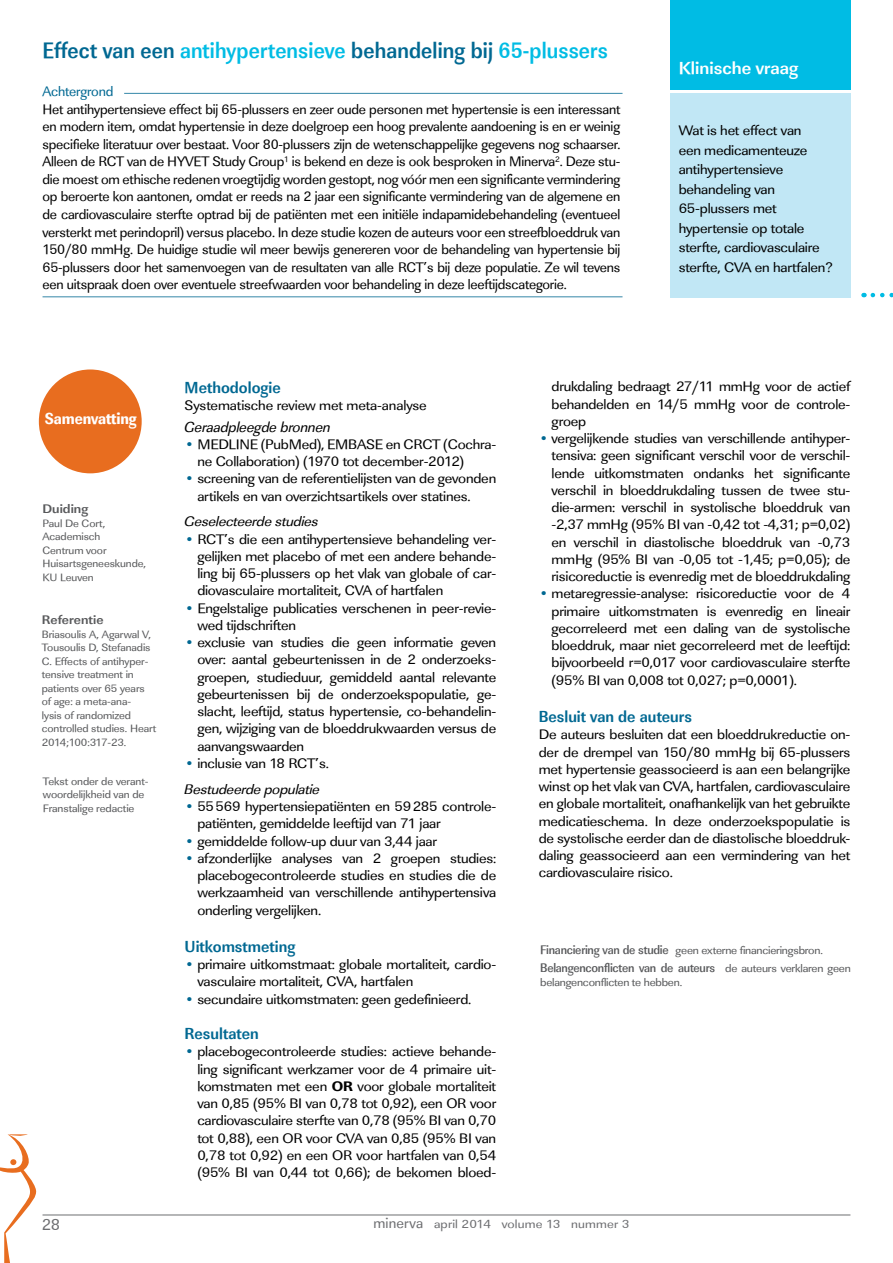
<style>
.page{position:relative;width:893px;height:1263px;background:#fff}
.page>*{position:absolute;margin:0;border:0;box-sizing:border-box;transform-origin:0 0}
.t1{font:700 23.1px "Linear Std";letter-spacing:.005em;color:#00bce4;scale:.91 1}
.t2{font:700 18px "Linear Std";color:#fff}
.t3{font:700 16.5px "Linear Std Cd";color:#006892}
.t4{font:16.5px "Linear Std Nr Xbold";letter-spacing:-.01em;color:#fff}
.t5{font:16.5px "Linear Std";color:#6d6e71}
.t6{font:italic 15px "Linear Std";letter-spacing:-.01em;color:#000}
.t7{font:14.25px/17.2px "Linear Std";letter-spacing:-.015em;color:#000;text-align:justify;scale:1.05 1}
.t8{font:14.25px/17.5px "Linear Std";letter-spacing:-.015em;color:#000;text-align:justify}
.t9{font:italic 14.25px/25.8px "Linear Std";letter-spacing:-.015em;color:#000;scale:1.05 1}
.t10{font:14.25px "Linear Std";letter-spacing:-.015em;color:#006892}
.t11{font:500 12.9px "Linear Std Nr";letter-spacing:-.02em;color:#58595b;scale:1.05 1}
.t12{font:700 12.9px "Linear Std";color:#58595b;scale:1.05 1}
.t13{font:12.15px "Linear Std";letter-spacing:.01em;color:#6d6e71;scale:1.11 1}
.t14{font:11.4px "Linear Std";letter-spacing:-.02em;color:#58595b;scale:1.05 1}
.t15{font:11.1px/13.5px "Linear Std";letter-spacing:-.01em;color:#58595b;scale:1.05 1}
.t16{font:10.95px/13.5px "Linear Std";letter-spacing:-.01em;color:#58595b;scale:1.05 1}
.s1{color:#006892}
.s2{font-style:normal;color:#006892}
.s3{font-style:normal}
.s4{font-family:"Linear Std Xbold"}
.s5{font-family:"Linear Std Nr";font-weight:500;font-size:12.9px}
.s6{font-family:"Linear Std";font-weight:400;font-size:11.4px}
.s7{font-size:15px}
</style>
<div class="page">
<hr style="left:43px;top:1215px;width:807px;height:1px;background:#6d6e71">
<svg style="left:0;top:1134px;width:37px;height:129px"></svg>
<div style="left:670px;top:93px;width:180px;height:205px;background:#c1e7f5"></div>
<hr style="left:124px;top:93px;width:498px;height:1px;background:#006892">
<hr style="left:43px;top:297px;width:579px;height:1px;background:#006892">
<div style="left:39px;top:369px;width:103px;height:104px;background:#e86d1f;border-radius:50%"></div>
<svg style="left:873px;top:293px;width:20px;height:4px"></svg>
<div style="left:670px;top:0;width:180px;height:89px;background:#00bce4"></div>
<h1 class="t1" style="left:43px;top:36px;width:623px"><span class="s1">Effect van een</span> antihypertensieve <span class="s1">behandeling bij</span> 65-plussers</h1>
<p class="t10" style="left:43px;top:83px;width:72px">Achtergrond</p>
<p class="t8" style="left:43px;top:100px;width:579px">Het antihypertensieve effect bij 65-plussers en zeer oude personen met hypertensie is een interessant en modern item, omdat hypertensie in deze doelgroep een hoog prevalente aandoening is en er weinig specifieke literatuur over bestaat. Voor 80-plussers zijn de wetenschappelijke gegevens nog schaarser.<br>Alleen de RCT van de HYVET Study Group<sup>1</sup> is bekend en deze is ook besproken in Minerva<sup>2</sup>. Deze stu&shy;die moest om ethische redenen vroegtijdig worden gestopt, nog vóór men een significante vermindering op beroerte kon aantonen, omdat er reeds na 2 jaar een significante vermindering van de algemene en de cardiovasculaire sterfte optrad bij de patiënten met een initiële indapamidebehandeling (eventueel versterkt met perindopril) versus placebo. In deze studie kozen de auteurs voor een streefbloeddruk van 150/80 mmHg. De huidige studie wil meer bewijs genereren voor de behandeling van hypertensie bij 65-plussers door het samenvoegen van de resultaten van alle RCT’s bij deze populatie. Ze wil tevens een uitspraak doen over eventuele streefwaarden voor behandeling in deze leeftijdscategorie.</p>
<p class="t2" style="left:679px;top:57px;width:121px">Klinische vraag</p>
<p class="t7" style="left:679px;top:121px;width:148px;line-height:19.5px;text-align:left">Wat is het effect van<br>een medicamenteuze antihypertensieve behandeling van<br>65-plussers met hypertensie op totale sterfte, cardiovasculaire sterfte, CVA en hartfalen?</p>
<p class="t4" style="left:45px;top:409px;width:93px">Samenvatting</p>
<p class="t12" style="left:43px;top:501px;width:45px">Duiding</p>
<p class="t16" style="left:43px;top:516px;width:100px">Paul De Cort,<br>Academisch<br>Centrum voor<br>Huisartsgeneeskunde,<br>KU Leuven</p>
<p class="t12" style="left:42px;top:612px;width:60px">Referentie</p>
<p class="t16" style="left:42px;top:627px;width:111px">Briasoulis A, Agarwal V,<br>Tousoulis D, Stefanadis<br>C. Effects of antihyper&shy;tensive treatment in patients over 65 years of age: a meta-ana-<br>lysis of randomized controlled studies. Heart<br>2014;100:317-23.</p>
<p class="t15" style="left:43px;top:774px;width:102px">Tekst onder de verant&shy;woordelijkheid van de<br>Franstalige redactie</p>
<p class="t3" style="left:185px;top:377px;width:98px">Methodologie</p>
<p class="t7" style="left:185px;top:397px;width:232px">Systematische review met meta-analyse</p>
<p class="t6" style="left:185px;top:418px;width:148px">Geraadpleegde bronnen</p>
<p class="t7" style="left:197px;top:436px;width:286px;text-indent:-13px"><span class="s1">•</span> MEDLINE (PubMed), EMBASE en CRCT (Cochra&shy;ne Collaboration) (1970 tot december-2012)</p>
<p class="t7" style="left:197px;top:470px;width:286px;text-indent:-13px"><span class="s1">•</span> screening van de referentielijsten van de gevonden artikels en van overzichtsartikels over statines.</p>
<p class="t9" style="left:185px;top:509px;width:129px">Geselecteerde studies</p>
<p class="t7" style="left:197px;top:530px;width:286px;text-indent:-13px"><span class="s1">•</span> RCT’s die een antihypertensieve behandeling ver&shy;gelijken met placebo of met een andere behande&shy;ling bij 65-plussers op het vlak van globale of car&shy;diovasculaire mortaliteit, CVA of hartfalen</p>
<p class="t7" style="left:197px;top:599px;width:286px;text-indent:-13px"><span class="s1">•</span> Engelstalige publicaties verschenen in peer-revie&shy;wed tijdschriften</p>
<p class="t7" style="left:197px;top:634px;width:286px;text-indent:-13px"><span class="s1">•</span> exclusie van studies die geen informatie geven over: aantal gebeurtenissen in de 2 onderzoeks&shy;groepen, studieduur, gemiddeld aantal relevante gebeurtenissen bij de onderzoekspopulatie, ge&shy;slacht, leeftijd, status hypertensie, co-behandelin&shy;gen, wijziging van de bloeddrukwaarden versus de aanvangswaarden</p>
<p class="t9" style="left:185px;top:750px;width:139px"><span class="s2">•</span> <span class="s3">inclusie van 18 RCT’s.<br></span>Bestudeerde populatie</p>
<p class="t7" style="left:197px;top:798px;width:286px;text-indent:-13px"><span class="s1">•</span> 55569 hypertensiepatiënten en 59285 controle&shy;patiënten, gemiddelde leeftijd van 71 jaar</p>
<p class="t7" style="left:185px;top:832px;width:242px"><span class="s1">•</span> gemiddelde follow-up duur van 3,44 jaar</p>
<p class="t7" style="left:197px;top:849px;width:286px;text-indent:-13px"><span class="s1">•</span> afzonderlijke analyses van 2 groepen studies: placebogecontroleerde studies en studies die de werkzaamheid van verschillende antihypertensiva onderling vergelijken.</p>
<p class="t3" style="left:185px;top:936px;width:112px">Uitkomstmeting</p>
<p class="t7" style="left:197px;top:955px;width:286px;text-indent:-13px"><span class="s1">•</span> primaire uitkomstmaat: globale mortaliteit, cardio&shy;vasculaire mortaliteit, CVA, hartfalen</p>
<p class="t7" style="left:185px;top:991px;width:275px"><span class="s1">•</span> secundaire uitkomstmaten: geen gedefinieerd.</p>
<p class="t3" style="left:185px;top:1023px;width:76px">Resultaten</p>
<p class="t7" style="left:197px;top:1043px;width:286px;text-indent:-13px"><span class="s1">•</span> placebogecontroleerde studies: actieve behande&shy;ling significant werkzamer voor de 4 primaire uit&shy;komstmaten met een <span class="s4">OR</span> voor globale mortaliteit van 0,85 (95% BI van 0,78 tot 0,92), een OR voor cardiovasculaire sterfte van 0,78 (95% BI van 0,70 tot 0,88), een OR voor CVA van 0,85 (95% BI van 0,78 tot 0,92) en een OR voor hartfalen van 0,54 (95% BI van 0,44 tot 0,66); de bekomen bloed-</p>
<p class="t7" style="left:552px;top:378px;width:286px">drukdaling bedraagt 27/11 mmHg voor de actief behandelden en 14/5 mmHg voor de controle&shy;groep</p>
<p class="t7" style="left:552px;top:430px;width:286px;text-indent:-13px"><span class="s1">•</span> vergelijkende studies van verschillende antihyper&shy;tensiva: geen significant verschil voor de verschil&shy;lende uitkomstmaten ondanks het significante verschil in bloeddrukdaling tussen de twee stu&shy;die-armen: verschil in systolische bloeddruk van -2,37 mmHg (95% BI van -0,42 tot -4,31; p=0,02) en verschil in diastolische bloeddruk van -0,73 mmHg (95% BI van -0,05 tot -1,45; p=0,05); de risicoreductie is evenredig met de bloeddrukdaling</p>
<p class="t7" style="left:552px;top:585px;width:286px;text-indent:-13px"><span class="s1">•</span> metaregressie-analyse: risicoreductie voor de 4 primaire uitkomstmaten is evenredig en lineair gecorreleerd met een daling van de systolische bloeddruk, maar niet gecorreleerd met de leeftijd: bijvoorbeeld r=0,017 voor cardiovasculaire sterfte (95% BI van 0,008 tot 0,027; p=0,0001).</p>
<p class="t3" style="left:539px;top:707px;width:155px">Besluit van de auteurs</p>
<p class="t7" style="left:539px;top:726px;width:298px">De auteurs besluiten dat een bloeddrukreductie on&shy;der de drempel van 150/80 mmHg bij 65-plussers met hypertensie geassocieerd is aan een belangrijke winst op het vlak van CVA, hartfalen, cardiovasculaire en globale mortaliteit, onafhankelijk van het gebruikte medicatieschema. In deze onderzoekspopulatie is de systolische eerder dan de diastolische bloeddruk&shy;daling geassocieerd aan een vermindering van het cardiovasculaire risico.</p>
<p class="t14" style="left:540px;top:944px;width:271px"><span class="s5">Financiering van de studie</span> geen externe financieringsbron.</p>
<p class="t11" style="left:540px;top:960px;width:297px">Belangenconflicten van de auteurs <span class="s6">de auteurs verklaren geen</span></p>
<p class="t14" style="left:540px;top:975px;width:137px">belangenconflicten te hebben.</p>
<p class="t5" style="left:42px;top:1215px;width:20px">28</p>
<p class="t13" style="left:373px;top:1217px;width:232px"><span class="s7">minerva</span> april 2014 volume 13 nummer 3</p>
</div>
